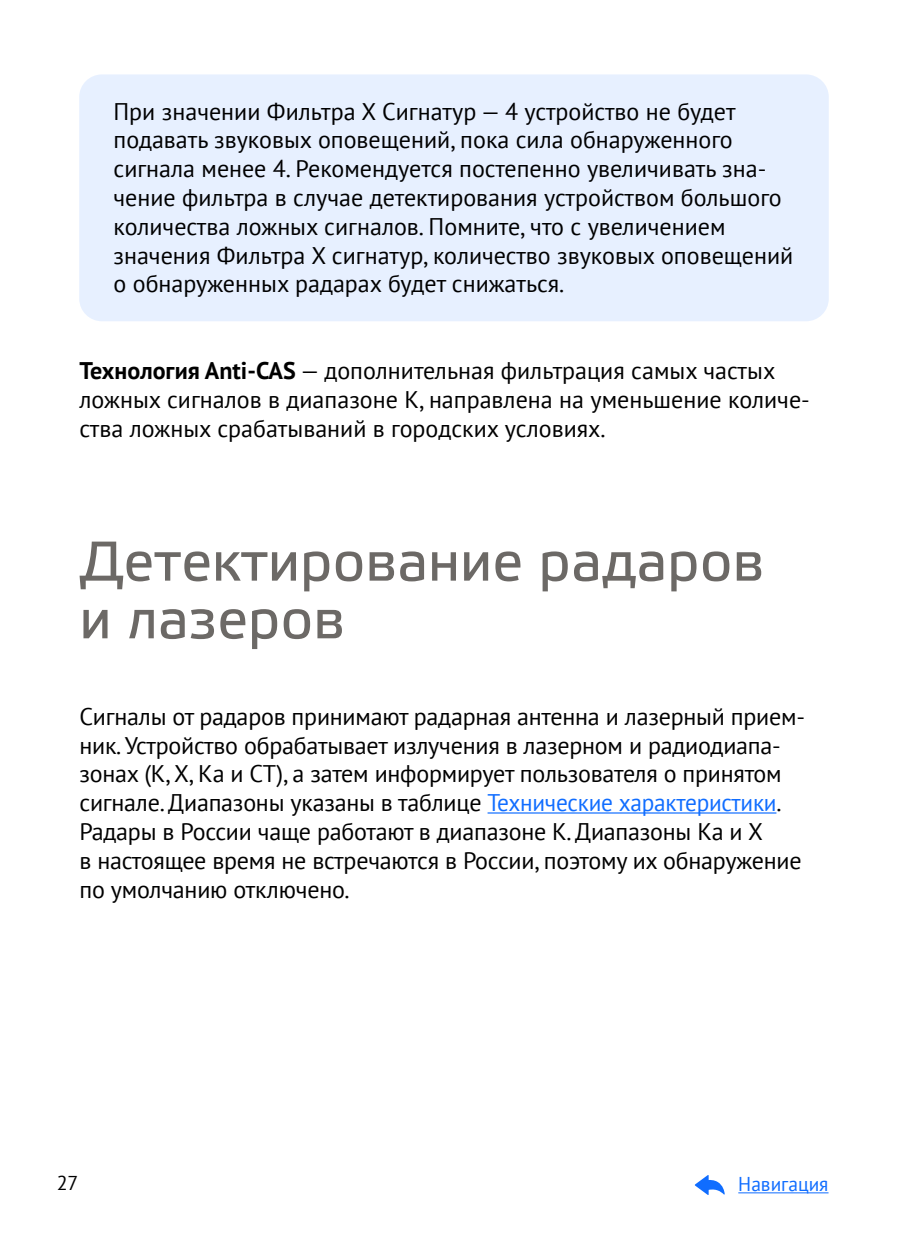
<style>
.page{position:relative;width:908px;height:1248px;background:#fff}
.page>*{position:absolute;margin:0;border:0;box-sizing:border-box;transform-origin:0 0}
.t1{font:56px/57.6px "Elektra Text Pro";color:#6c6966}
.t2{font:24px/28.8px "PT Sans";letter-spacing:-.005em;color:#000}
.t3{font:20px "PT Sans";color:#106dff}
.t4{font:20px "PT Sans";color:#000}
.s1{font-weight:700}
.s2{color:#106dff}
</style>
<div class="page">
<div style="left:79px;top:74px;width:749px;height:247px;background:#e7f0ff;border-radius:23px"></div>
<hr style="left:487px;top:812px;width:289px;height:1px;background:#106dff">
<p class="t2" style="left:113px;top:96px;width:681px">При значении Фильтра Х Сигнатур — 4 устройство не будет подавать звуковых оповещений, пока сила обнаруженного сигнала менее 4. Рекомендуется постепенно увеличивать зна&shy;чение фильтра в случае детектирования устройством большого количества ложных сигналов. Помните, что с увеличением значения Фильтра Х сигнатур, количество звуковых оповещений о обнаруженных радарах будет снижаться.</p>
<p class="t2" style="left:79px;top:355px;width:731px"><span class="s1">Технология Anti-CAS</span> — дополнительная фильтрация самых частых ложных сигналов в диапазоне К, направлена на уменьшение количе&shy;ства ложных срабатываний в городских условиях.</p>
<h1 class="t1" style="left:79px;top:534px;width:686px">Детектирование радаров и лазеров</h1>
<p class="t2" style="left:79px;top:701px;width:726px">Сигналы от радаров принимают радарная антенна и лазерный прием&shy;ник. Устройство обрабатывает излучения в лазерном и радиодиапа&shy;зонах (К, Х, Ка и СТ), а затем информирует пользователя о принятом сигнале. Диапазоны указаны в таблице <span class="s2">Технические характеристики</span>.<br>Радары в России чаще работают в диапазоне К. Диапазоны Ка и Х<br>в настоящее время не встречаются в России, поэтому их обнаружение по умолчанию отключено.</p>
<p class="t4" style="left:57px;top:1169px;width:23px">27</p>
<p class="t3" style="left:738px;top:1171px;width:92px">Навигация</p>
</div>
